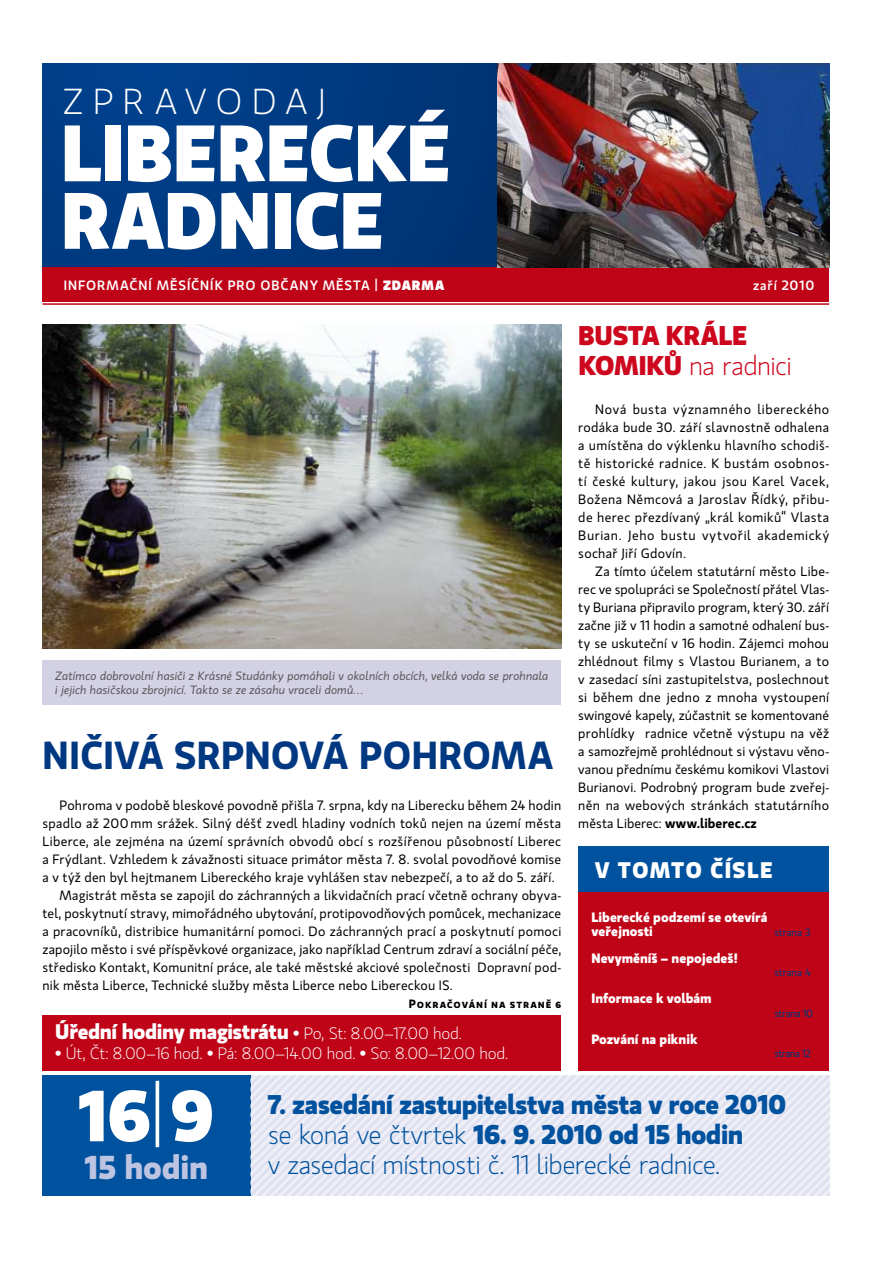
<style>
.page{position:relative;width:893px;height:1263px;background:#fff}
.page>*{position:absolute;margin:0;border:0;box-sizing:border-box;transform-origin:0 0}
.t1{font:700 79.5px/67.5px "Gloriola Std";letter-spacing:-.01em;color:#fff}
.t2{font:700 72px "Gloriola Std";color:#fff}
.t3{font:600 39px "Gloriola Std";letter-spacing:.02em;color:#003882}
.t4{font:300 36px "Gloriola Std";letter-spacing:.26em;color:#fff}
.t5{font:700 33px "Gloriola Std";letter-spacing:-.005em;color:#bcc4e1}
.t6{font:700 27px/30px "Gloriola Std";letter-spacing:-.02em;color:#00519e}
.t7{font:700 27px "Gloriola Std";color:#cd071e}
.t8{font:300 27px "Gloriola Std";letter-spacing:-.025em;color:#cd071e}
.t9{font:700 22.5px "Gloriola Std";letter-spacing:.05em;color:#fff}
.t10{font:700 21px "Gloriola Std";letter-spacing:-.02em;color:#fff}
.t11{font:300 16.5px "Gloriola Std";letter-spacing:-.01em;color:#fff}
.t12{font:13.5px/18px "Gloriola Std";letter-spacing:.015em;color:#000;text-align:justify}
.t13{font:700 13.5px/13.5px "Gloriola Std";color:#fff}
.t14{font:500 13.5px "Gloriola Std";letter-spacing:.07em;color:#fff}
.t15{font:italic 12px/13.5px "Gloriola Std";letter-spacing:.005em;color:#58585a}
.t16{font:600 12px "Gloriola Std";letter-spacing:.08em;color:#000}
.t17{font:10.5px "Gloriola Std";letter-spacing:-.02em;color:#00387a}
.t18{font:10.5px "Gloriola Std";letter-spacing:-.04em;color:#00387a}
.s1{font-family:"Gloriola Std Display";font-weight:900}
.s2{font-weight:300;font-size:16.5px}
.s3{font-weight:700}
.s4{font-weight:600}
.s5{font-weight:300}
</style>
<div class="page">
<div style="left:43px;top:660px;width:518px;height:44px;background:#d3d1e4"></div>
<div style="left:43px;top:64px;width:454px;height:204px;background:linear-gradient(to right,#003f8b,#003475)"></div>
<div style="left:43px;top:268px;width:786px;height:34px;background:#c00418"></div>
<img style="left:497px;top:64px;width:332px;height:204px">
<hr style="left:43px;top:303px;width:786px;height:2px;background:#c00418">
<div style="left:43px;top:1075px;width:208px;height:120px;background:#00519e"></div>
<svg style="left:251px;top:1075px;width:578px;height:120px;background:#e6e7f3"></svg>
<div style="left:578px;top:880px;width:251px;height:191px;background:#c00418"></div>
<div style="left:578px;top:846px;width:251px;height:45px;background:#00519e"></div>
<div style="left:43px;top:1015px;width:518px;height:56px;background:#c00418"></div>
<img style="left:43px;top:324px;width:518px;height:324px">
<h3 class="t4" style="left:63px;top:77px;width:264px">ZPRAVODAJ</h3>
<h1 class="t1" style="left:61px;top:116px;width:391px">LIBERECKÉ<br>RADNICE</h1>
<p class="t14" style="left:64px;top:276px;width:382px">INFORMAČNÍ MĚSÍČNÍK PRO OBČANY MĚSTA | <span class="s1">ZDARMA</span></p>
<p class="t14" style="left:753px;top:276px;width:63px">zaří 2010</p>
<p class="t15" style="left:55px;top:669px;width:495px">Zatímco dobrovolní hasiči z Krásné Studánky pomáhali v okolních obcích, velká voda se prohnala i jejich hasičskou zbrojnicí. Takto se ze zásahu vraceli domů…</p>
<h3 class="t3" style="left:43px;top:727px;width:508px">Ničivá srpnová pohroma</h3>
<p class="t12" style="left:60px;top:796px;width:503px">Pohroma v podobě bleskové povodně přišla 7. srpna, kdy na Liberecku během 24 hodin</p>
<p class="t12" style="left:43px;top:814px;width:520px">spadlo až 200 mm srážek. Silný déšť zvedl hladiny vodních toků nejen na území města</p>
<p class="t12" style="left:43px;top:832px;width:520px">Liberce, ale zejména na území správních obvodů obcí s rozšířenou působností Liberec</p>
<p class="t12" style="left:43px;top:850px;width:520px">a Frýdlant. Vzhledem k závažnosti situace primátor města 7. 8. svolal povodňové komise</p>
<p class="t12" style="left:43px;top:868px;width:514px">a v týž den byl hejtmanem Libereckého kraje vyhlášen stav nebezpečí, a to až do 5. září.</p>
<p class="t12" style="left:60px;top:886px;width:503px">Magistrát města se zapojil do záchranných a likvidačních prací včetně ochrany obyva-</p>
<p class="t12" style="left:43px;top:904px;width:520px">tel, poskytnutí stravy, mimořádného ubytování, protipovodňových pomůcek, mechanizace</p>
<p class="t12" style="left:43px;top:922px;width:520px">a pracovníků, distribice humanitární pomoci. Do záchranných prací a poskytnutí pomoci</p>
<p class="t12" style="left:43px;top:940px;width:520px">zapojilo město i své příspěvkové organizace, jako například Centrum zdraví a sociální péče,</p>
<p class="t12" style="left:43px;top:958px;width:520px">středisko Kontakt, Komunitní práce, ale také městské akciové společnosti Dopravní pod-</p>
<p class="t12" style="left:43px;top:976px;width:412px">nik města Liberce, Technické služby města Liberce nebo Libereckou IS.</p>
<p class="t16" style="left:409px;top:995px;width:154px">Pokračování na straně 6</p>
<h3 class="t10" style="left:55px;top:1016px;width:408px">Úřední hodiny magistrátu <span class="s2">• Po, St: 8.00–17.00 hod.</span></h3>
<p class="t11" style="left:55px;top:1042px;width:454px">• Út, Čt: 8.00–16 hod. • Pá: 8.00–14.00 hod. • So: 8.00–12.00 hod.</p>
<h3 class="t7" style="left:578px;top:315px;width:51px">Busta</h3>
<h3 class="t7" style="left:666px;top:315px;width:67px">krále</h3>
<h3 class="t7" style="left:578px;top:345px;width:18px">komik</h3>
<h3 class="t8" style="left:664px;top:347px;width:129px"><span class="s3">ů</span> na radnici</h3>
<p class="t12" style="left:578px;top:400px;width:252px;text-indent:17px">Nová busta významného libereckého rodáka bude 30. září slavnostně odhalena a umístěna do výklenku hlavního schodiš&shy;tě historické radnice. K bustám osobnos&shy;tí české kultury, jakou jsou Karel Vacek, Božena Němcová a Jaroslav Řídký, přibu&shy;de herec přezdívaný „král komiků“ Vlasta Burian. Jeho bustu vytvořil akademický sochař Jiří Gdovín.</p>
<p class="t12" style="left:578px;top:562px;width:252px;text-indent:17px">Za tímto účelem statutární město Libe&shy;rec ve spolupráci se Společností přátel Vlas&shy;ty Buriana připravilo program, který 30. září začne již v 11 hodin a samotné odhalení bus&shy;ty se uskuteční v 16 hodin. Zájemci mohou zhlédnout filmy s Vlastou Burianem, a to v zasedací síni zastupitelstva, poslechnout si během dne jedno z mnoha vystoupení swingové kapely, zúčastnit se komentované prohlídky radnice včetně výstupu na věž a samozřejmě prohlédnout si výstavu věno&shy;vanou přednímu českému komikovi Vlastovi Burianovi. Podrobný program bude zveřej&shy;něn na webových stránkách statutárního města Liberec: <span class="s4">www.liberec.cz</span></p>
<h3 class="t9" style="left:595px;top:854px;width:179px">V TOMTO ČÍSLE</h3>
<p class="t13" style="left:591px;top:910px;width:178px">Liberecké podzemí se otevírá veřejnosti</p>
<p class="t17" style="left:774px;top:925px;width:38px">strana 3</p>
<p class="t13" style="left:591px;top:950px;width:148px">Nevyměníš – nepojedeš!</p>
<p class="t13" style="left:591px;top:991px;width:122px">Informace k volbám</p>
<p class="t13" style="left:591px;top:1031px;width:108px">Pozvání na piknik</p>
<p class="t17" style="left:774px;top:965px;width:38px">strana 4</p>
<p class="t17" style="left:774px;top:1006px;width:40px">strana 10</p>
<p class="t18" style="left:774px;top:1046px;width:38px">strana 12</p>
<h2 class="t2" style="left:79px;top:1063px;width:138px">16<span class="s5">|</span>9</h2>
<h3 class="t5" style="left:85px;top:1143px;width:125px">15 hodin</h3>
<h3 class="t6" style="left:268px;top:1088px;width:520px">7. zasedání zastupitelstva města v roce 2010 <span class="s5">se koná ve čtvrtek</span> 16. 9. 2010 od 15 hodin<br><span class="s5">v zasedací místnosti č. 11 liberecké radnice.</span></h3>
</div>
